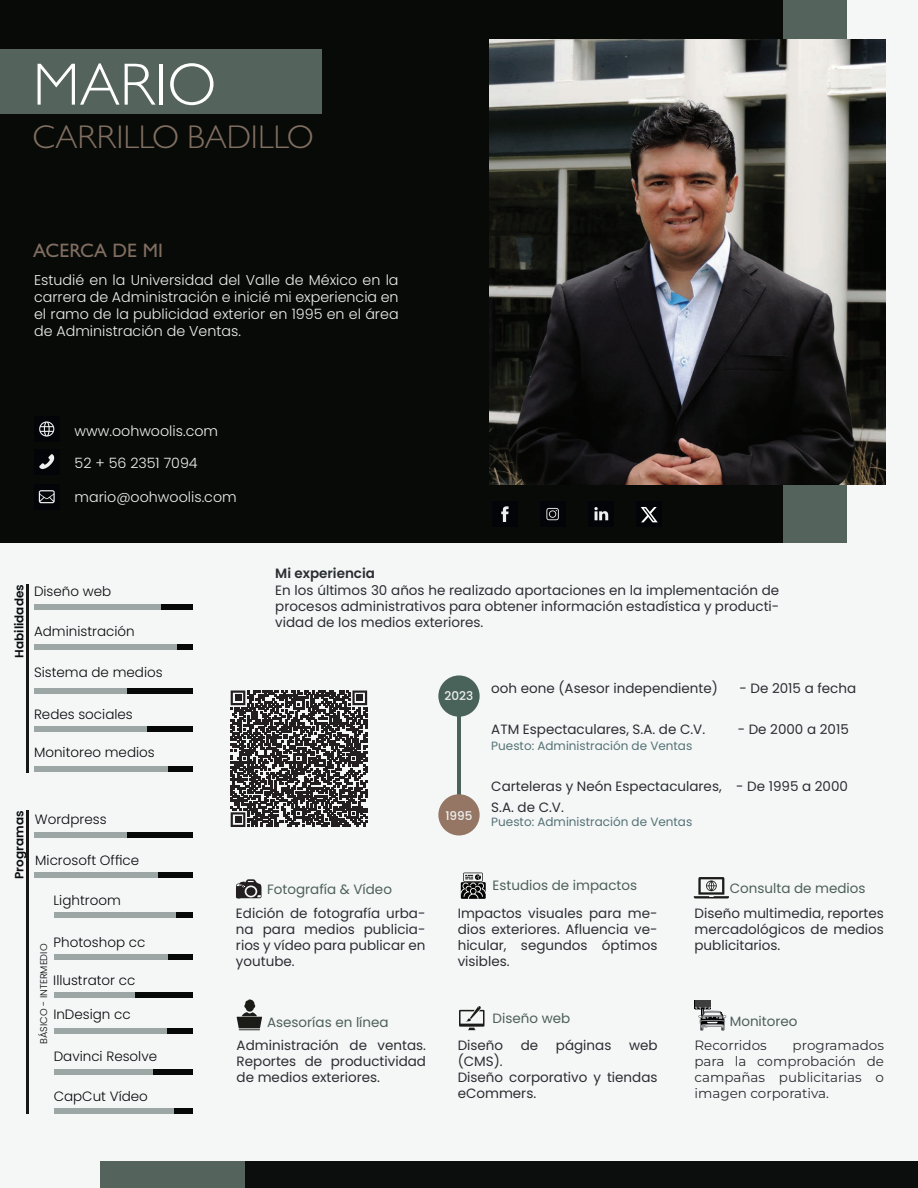
<style>
.page{position:relative;width:918px;height:1188px;background:#f5f7f7}
.page>*{position:absolute;margin:0;border:0;box-sizing:border-box;transform-origin:0 0}
.t1{font:300 60px "Gill Sans";color:#fff}
.t2{font:300 33px "Gill Sans";color:#816f61}
.t3{font:500 19.5px "Gill Sans";color:#816e61}
.t4{font:300 14.25px/17.1px "Poppins";color:#eff0f0;text-align:justify}
.t5{font:13.5px/16.2px "Poppins";color:#2a2e32;text-align:justify}
.t6{font:300 13.5px "Poppins";color:#07090c}
.t7{font:13.5px "Poppins";color:#4d5f59}
.t8{font:13.5px/16.2px "Montserrat";color:#2a2e32;text-align:justify}
.t9{font:600 13.5px "Poppins";color:#2a2e32}
.t10{font:12px "Poppins";color:#557275}
.t11{font:600 12px "Poppins";color:#0b0e11}
.t12{font:500 12px "Poppins";color:#eff0f0}
.t13{font:300 9.75px "Poppins";color:#07090c}
</style>
<div class="page">
<div style="left:0;top:0;width:827px;height:543px;background:#080a08"></div>
<div style="left:0;top:49px;width:321px;height:65px;background:#54635c"></div>
<div style="left:784px;top:0;width:63px;height:543px;background:#54635c"></div>
<div style="left:100px;top:1161px;width:818px;height:27px;background:#0b0e0d"></div>
<div style="left:100px;top:1161px;width:145px;height:27px;background:#54635c"></div>
<img style="left:489px;top:39px;width:397px;height:446px">
<div style="left:34px;top:449px;width:26px;height:25px;background:#030408"></div>
<svg style="left:39px;top:454px;width:15px;height:15px"></svg>
<div style="left:34px;top:416px;width:26px;height:26px;background:#030408"></div>
<svg style="left:39px;top:421px;width:15px;height:16px"></svg>
<div style="left:34px;top:484px;width:26px;height:25px;background:#030408"></div>
<svg style="left:39px;top:490px;width:16px;height:13px"></svg>
<div style="left:492px;top:501px;width:26px;height:26px;background:#030408"></div>
<svg style="left:501px;top:506px;width:8px;height:16px"></svg>
<div style="left:540px;top:501px;width:26px;height:26px;background:#030408"></div>
<svg style="left:546px;top:508px;width:13px;height:12px"></svg>
<div style="left:588px;top:501px;width:26px;height:26px;background:#030408"></div>
<svg style="left:594px;top:507px;width:14px;height:13px"></svg>
<div style="left:636px;top:501px;width:26px;height:26px;background:#030408"></div>
<svg style="left:641px;top:507px;width:17px;height:15px"></svg>
<div style="left:34px;top:604px;width:158px;height:6px;background:#060907"></div>
<div style="left:34px;top:604px;width:126px;height:6px;background:#9ca7a5"></div>
<div style="left:34px;top:645px;width:158px;height:5px;background:#060907"></div>
<div style="left:34px;top:645px;width:143px;height:5px;background:#9ca7a5"></div>
<div style="left:34px;top:688px;width:158px;height:6px;background:#060907"></div>
<div style="left:34px;top:688px;width:93px;height:6px;background:#9ca7a5"></div>
<div style="left:34px;top:726px;width:158px;height:6px;background:#060907"></div>
<div style="left:34px;top:726px;width:113px;height:6px;background:#9ca7a5"></div>
<div style="left:34px;top:766px;width:158px;height:5px;background:#060907"></div>
<div style="left:34px;top:766px;width:134px;height:5px;background:#9ca7a5"></div>
<hr style="left:26px;top:584px;width:2px;height:189px;background:#181717">
<hr style="left:26px;top:811px;width:2px;height:303px;background:#181717">
<div style="left:34px;top:832px;width:158px;height:5px;background:#060907"></div>
<div style="left:34px;top:832px;width:92px;height:5px;background:#9ca7a5"></div>
<div style="left:34px;top:872px;width:158px;height:6px;background:#060907"></div>
<div style="left:34px;top:872px;width:124px;height:6px;background:#9ca7a5"></div>
<div style="left:54px;top:912px;width:138px;height:6px;background:#060907"></div>
<div style="left:54px;top:912px;width:122px;height:6px;background:#9ca7a5"></div>
<div style="left:54px;top:954px;width:138px;height:6px;background:#060907"></div>
<div style="left:54px;top:954px;width:113px;height:6px;background:#9ca7a5"></div>
<div style="left:54px;top:992px;width:138px;height:6px;background:#060907"></div>
<div style="left:54px;top:992px;width:81px;height:6px;background:#9ca7a5"></div>
<div style="left:54px;top:1028px;width:138px;height:6px;background:#060907"></div>
<div style="left:54px;top:1028px;width:112px;height:6px;background:#9ca7a5"></div>
<div style="left:54px;top:1069px;width:138px;height:5px;background:#060907"></div>
<div style="left:54px;top:1069px;width:99px;height:5px;background:#9ca7a5"></div>
<div style="left:54px;top:1108px;width:138px;height:6px;background:#060907"></div>
<div style="left:54px;top:1108px;width:119px;height:6px;background:#9ca7a5"></div>
<svg style="left:231px;top:691px;width:136px;height:136px"></svg>
<svg style="left:237px;top:999px;width:25px;height:31px"></svg>
<svg style="left:460px;top:873px;width:26px;height:26px"></svg>
<svg style="left:459px;top:1006px;width:26px;height:24px"></svg>
<svg style="left:236px;top:879px;width:25px;height:20px"></svg>
<div style="left:246px;top:887px;width:10px;height:9px;background:#231f20;border-radius:50%"></div>
<svg style="left:694px;top:877px;width:35px;height:21px"></svg>
<hr style="left:457px;top:708px;width:4px;height:97px;background:#49625a">
<div style="left:438px;top:675px;width:42px;height:42px;background:#49625a;border-radius:50%"></div>
<div style="left:438px;top:794px;width:42px;height:41px;background:#957664;border-radius:50%"></div>
<div style="left:695px;top:1000px;width:16px;height:8px;background:#3e3e3f"></div>
<svg style="left:694px;top:1007px;width:32px;height:23px"></svg>
<h1 class="t1" style="left:33px;top:48px;width:185px">MARIO</h1>
<h2 class="t2" style="left:33px;top:117px;width:282px">CARRILLO BADILLO</h2>
<h3 class="t3" style="left:33px;top:239px;width:131px">ACERCA DE MI</h3>
<p class="t4" style="left:34px;top:271px;width:366px">Estudié en la Universidad del Valle de México en la carrera de Administración e inicié mi experiencia en el ramo de la publicidad exterior en 1995 en el área de Administración de Ventas.</p>
<p class="t4" style="left:75px;top:422px;width:145px">www.oohwoolis.com</p>
<p class="t4" style="left:75px;top:455px;width:125px">52 + 56 2351 7094</p>
<p class="t4" style="left:75px;top:489px;width:164px">mario@oohwoolis.com</p>
<p class="t11" style="left:12px;top:658px;width:75px;rotate:-90deg">Habilidades</p>
<p class="t6" style="left:34px;top:584px;width:79px">Diseño web</p>
<p class="t6" style="left:34px;top:624px;width:102px">Administración</p>
<p class="t6" style="left:34px;top:665px;width:130px">Sistema de medios</p>
<p class="t6" style="left:34px;top:707px;width:100px">Redes sociales</p>
<p class="t6" style="left:34px;top:744px;width:122px">Monitoreo medios</p>
<p class="t11" style="left:12px;top:879px;width:70px;rotate:-90deg">Programas</p>
<p class="t6" style="left:35px;top:812px;width:73px">Wordpress</p>
<p class="t6" style="left:35px;top:852px;width:105px">Microsoft Office</p>
<p class="t6" style="left:54px;top:892px;width:69px">Lightroom</p>
<p class="t6" style="left:54px;top:935px;width:93px">Photoshop cc</p>
<p class="t13" style="left:38px;top:1044px;width:102px;rotate:-90deg">BÁSICO - INTERMEDIO</p>
<p class="t6" style="left:53px;top:973px;width:84px">Illustrator cc</p>
<p class="t6" style="left:53px;top:1007px;width:79px">InDesign cc</p>
<p class="t6" style="left:54px;top:1049px;width:105px">Davinci Resolve</p>
<p class="t6" style="left:54px;top:1088px;width:96px">CapCut Vídeo</p>
<p class="t9" style="left:275px;top:566px;width:101px">Mi experiencia</p>
<p class="t5" style="left:275px;top:582px;width:506px">En los últimos 30 años he realizado aportaciones en la implementación de procesos administrativos para obtener información estadística y producti&shy;vidad de los medios exteriores.</p>
<p class="t12" style="left:445px;top:689px;width:30px">2023</p>
<p class="t12" style="left:445px;top:809px;width:29px">1995</p>
<p class="t5" style="left:491px;top:681px;width:228px">ooh eone (Asesor independiente)</p>
<p class="t5" style="left:740px;top:681px;width:118px">- De 2015 a fecha</p>
<p class="t5" style="left:491px;top:722px;width:215px">ATM Espectaculares, S.A. de C.V.</p>
<p class="t5" style="left:738px;top:722px;width:113px">- De 2000 a 2015</p>
<p class="t10" style="left:491px;top:739px;width:203px">Puesto: Administración de Ventas</p>
<p class="t5" style="left:491px;top:777px;width:358px;line-height:20.4px">Carteleras y Neón Espectaculares, - De 1995 a 2000<br>S.A. de C.V.</p>
<p class="t10" style="left:491px;top:815px;width:203px">Puesto: Administración de Ventas</p>
<p class="t7" style="left:267px;top:882px;width:126px">Fotografía &amp; Vídeo</p>
<p class="t7" style="left:493px;top:878px;width:146px">Estudios de impactos</p>
<p class="t7" style="left:730px;top:880px;width:137px">Consulta de medios</p>
<p class="t5" style="left:236px;top:905px;width:191px">Edición de fotografía urba&shy;na para medios publicia&shy;rios y vídeo para publicar en youtube.</p>
<p class="t5" style="left:458px;top:905px;width:201px">Impactos visuales para me&shy;dios exteriores. Afluencia ve&shy;hicular, segundos óptimos visibles.</p>
<p class="t5" style="left:695px;top:905px;width:191px">Diseño multimedia, reportes mercadológicos de medios publicitarios.</p>
<p class="t7" style="left:267px;top:1015px;width:123px">Asesorías en línea</p>
<p class="t7" style="left:493px;top:1011px;width:79px">Diseño web</p>
<p class="t7" style="left:730px;top:1013px;width:69px">Monitoreo</p>
<p class="t5" style="left:237px;top:1037px;width:191px">Administración de ventas.<br>Reportes de productividad de medios exteriores.</p>
<p class="t5" style="left:458px;top:1037px;width:47px">Diseño</p>
<p class="t5" style="left:521px;top:1037px;width:19px">de</p>
<p class="t5" style="left:556px;top:1037px;width:57px">páginas</p>
<p class="t5" style="left:629px;top:1037px;width:30px">web</p>
<p class="t5" style="left:458px;top:1053px;width:201px;text-align:left">(CMS).<br>Diseño corporativo y tiendas eCommers.</p>
<p class="t8" style="left:695px;top:1036px;width:191px;text-indent:98px">programados para la comprobación de campañas publicitarias o imagen corporativa.</p>
<p class="t8" style="left:695px;top:1036px;width:74px">Recorridos</p>
</div>
